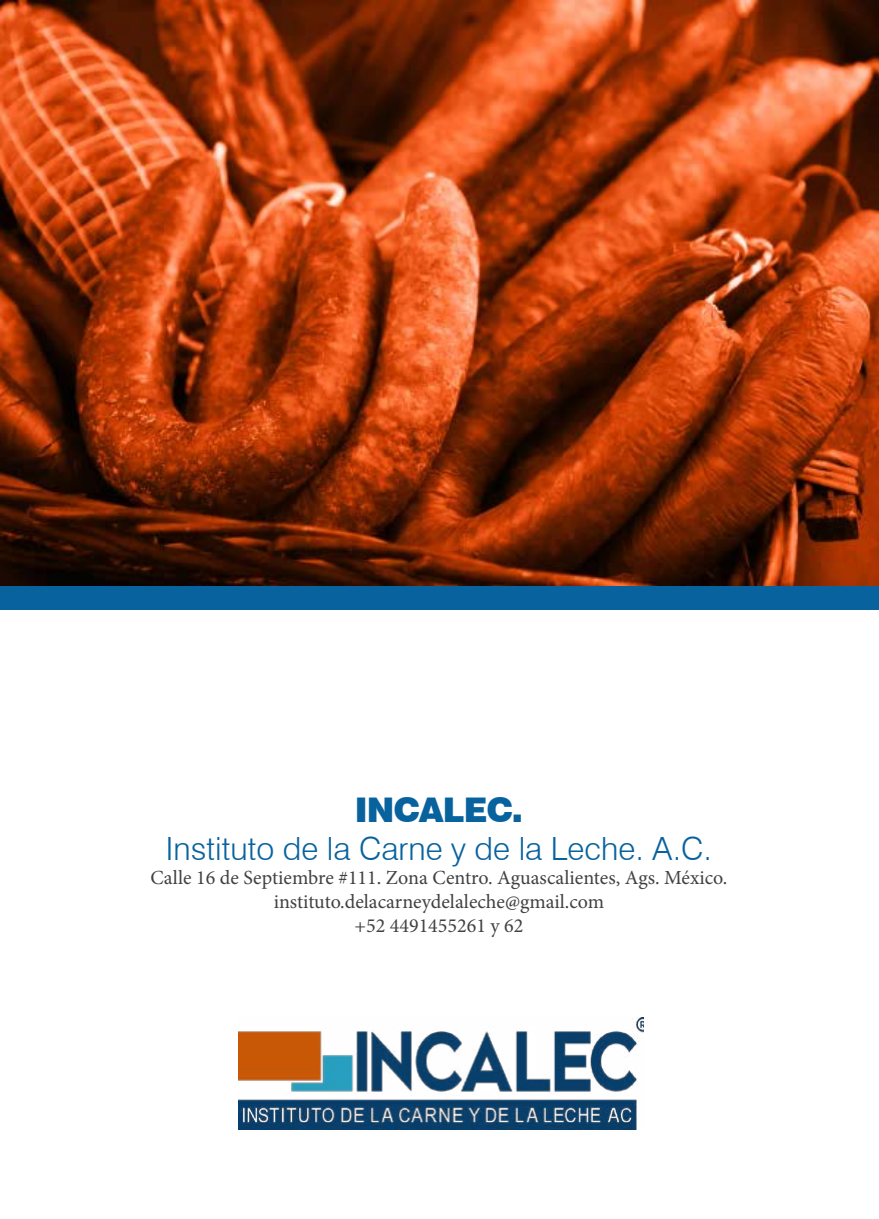
<style>
.page{position:relative;width:879px;height:1219px;background:#fff}
.page>*{position:absolute;margin:0;border:0;box-sizing:border-box;transform-origin:0 0}
.t1{font:900 34px "Swiss 721 BT";letter-spacing:-.03em;color:#08629e}
.t2{font:300 32px "Swiss 721 BT";color:#08629e}
.t3{font:20px/24px "Minion Pro";color:#414042;text-align:center}
</style>
<div class="page">
<img style="left:0;top:0;width:879px;height:586px">
<img style="left:238px;top:1018px;width:405px;height:112px">
<div style="left:0;top:586px;width:879px;height:23px;background:#08629e"></div>
<h1 class="t1" style="left:355px;top:789px;width:170px">INCALEC.</h1>
<h2 class="t2" style="left:166px;top:829px;width:547px">Instituto de la Carne y de la Leche. A.C.</h2>
<p class="t3" style="left:150px;top:866px;width:578px">Calle 16 de Septiembre #111. Zona Centro. Aguascalientes, Ags. México. instituto.delacarneydelaleche@gmail.com<br>+52 4491455261 y 62</p>
</div>
